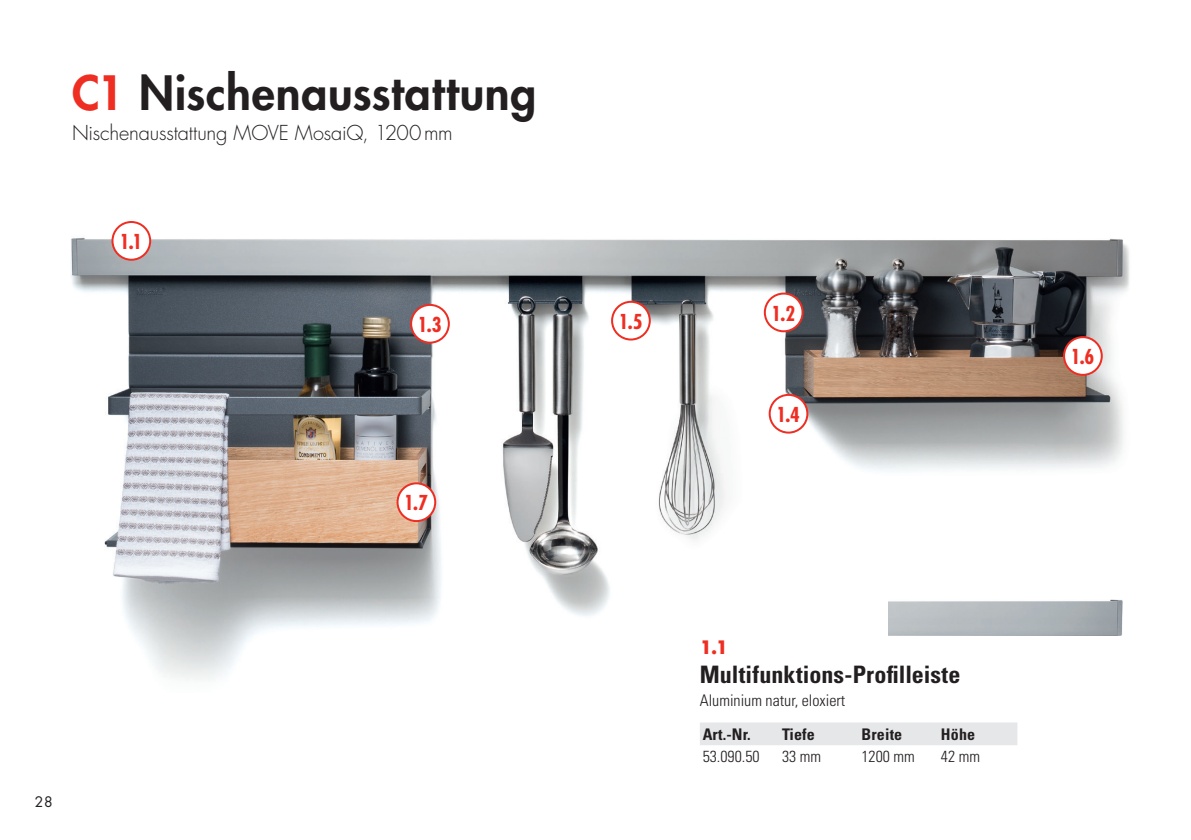
<style>
.page{position:relative;width:1191px;height:840px;background:#fff}
.page>*{position:absolute;margin:0;border:0;box-sizing:border-box;transform-origin:0 0}
.t1{font:800 46px "Futura Std";letter-spacing:.015em;color:#231f20}
.t2{font:700 condensed 24px "Univers LT Std";letter-spacing:.005em;color:#231f20}
.t3{font:300 20px "Futura Std";letter-spacing:-.01em;color:#231f20}
.t4{font:700 condensed 20px "Futura Std";color:#ee2e22}
.t5{font:700 18px "Futura Std";color:#ee2e22}
.t6{font:300 condensed 16px "Univers LT Std";color:#231f20}
.t7{font:700 condensed 16px "Univers LT Std";letter-spacing:.01em;color:#231f20}
.t8{font:16px "Futura EFTUOP";color:#231f20}
.s1{color:#ee2e22}
</style>
<div class="page">
<img style="left:71px;top:221px;width:1059px;height:524px">
<img style="left:888px;top:599px;width:235px;height:35px">
<div style="left:765px;top:293px;width:37px;height:38px;background:#fff;border-radius:50%"></div>
<div style="left:764px;top:292px;width:39px;height:40px;border:2px solid #ee2e22;border-radius:50%"></div>
<div style="left:411px;top:305px;width:38px;height:37px;background:#fff;border-radius:50%"></div>
<div style="left:410px;top:304px;width:40px;height:39px;border:2px solid #ee2e22;border-radius:50%"></div>
<div style="left:769px;top:394px;width:38px;height:38px;background:#fff;border-radius:50%"></div>
<div style="left:768px;top:393px;width:40px;height:40px;border:2px solid #ee2e22;border-radius:50%"></div>
<div style="left:612px;top:301px;width:38px;height:38px;background:#fff;border-radius:50%"></div>
<div style="left:611px;top:300px;width:40px;height:40px;border:2px solid #ee2e22;border-radius:50%"></div>
<div style="left:1064px;top:337px;width:37px;height:37px;background:#fff;border-radius:50%"></div>
<div style="left:1063px;top:336px;width:39px;height:39px;border:2px solid #ee2e22;border-radius:50%"></div>
<div style="left:397px;top:483px;width:38px;height:37px;background:#fff;border-radius:50%"></div>
<div style="left:396px;top:482px;width:40px;height:39px;border:2px solid #ee2e22;border-radius:50%"></div>
<div style="left:112px;top:222px;width:38px;height:37px;background:#fff;border-radius:50%"></div>
<div style="left:111px;top:221px;width:40px;height:39px;border:2px solid #ee2e22;border-radius:50%"></div>
<div style="left:700px;top:722px;width:317px;height:22px;background:#e6e7e9"></div>
<h1 class="t1" style="left:72px;top:64px;width:466px"><span class="s1">C1</span> Nischenausstattung</h1>
<p class="t3" style="left:72px;top:121px;width:382px">Nischenausstattung MOVE MosaiQ, 1200mm</p>
<p class="t4" style="left:120px;top:229px;width:24px">1.1</p>
<p class="t4" style="left:418px;top:312px;width:25px">1.3</p>
<p class="t4" style="left:404px;top:490px;width:25px">1.7</p>
<p class="t8" style="left:35px;top:791px;width:20px">28</p>
<p class="t4" style="left:619px;top:309px;width:25px">1.5</p>
<p class="t4" style="left:771px;top:301px;width:25px">1.2</p>
<p class="t4" style="left:776px;top:402px;width:25px">1.4</p>
<p class="t5" style="left:700px;top:635px;width:30px">1.1</p>
<h2 class="t2" style="left:700px;top:659px;width:262px">Multifunktions-Profilleiste</h2>
<p class="t6" style="left:700px;top:690px;width:147px">Aluminium natur, eloxiert</p>
<p class="t7" style="left:702px;top:723px;width:49px">Art.-Nr.</p>
<p class="t7" style="left:782px;top:723px;width:34px">Tiefe</p>
<p class="t7" style="left:861px;top:723px;width:42px">Breite</p>
<p class="t7" style="left:941px;top:723px;width:36px">Höhe</p>
<p class="t6" style="left:702px;top:746px;width:58px">53.090.50</p>
<p class="t6" style="left:782px;top:746px;width:41px">33 mm</p>
<p class="t6" style="left:861px;top:746px;width:55px">1200 mm</p>
<p class="t6" style="left:941px;top:746px;width:41px">42 mm</p>
<p class="t4" style="left:1070px;top:344px;width:25px">1.6</p>
</div>
